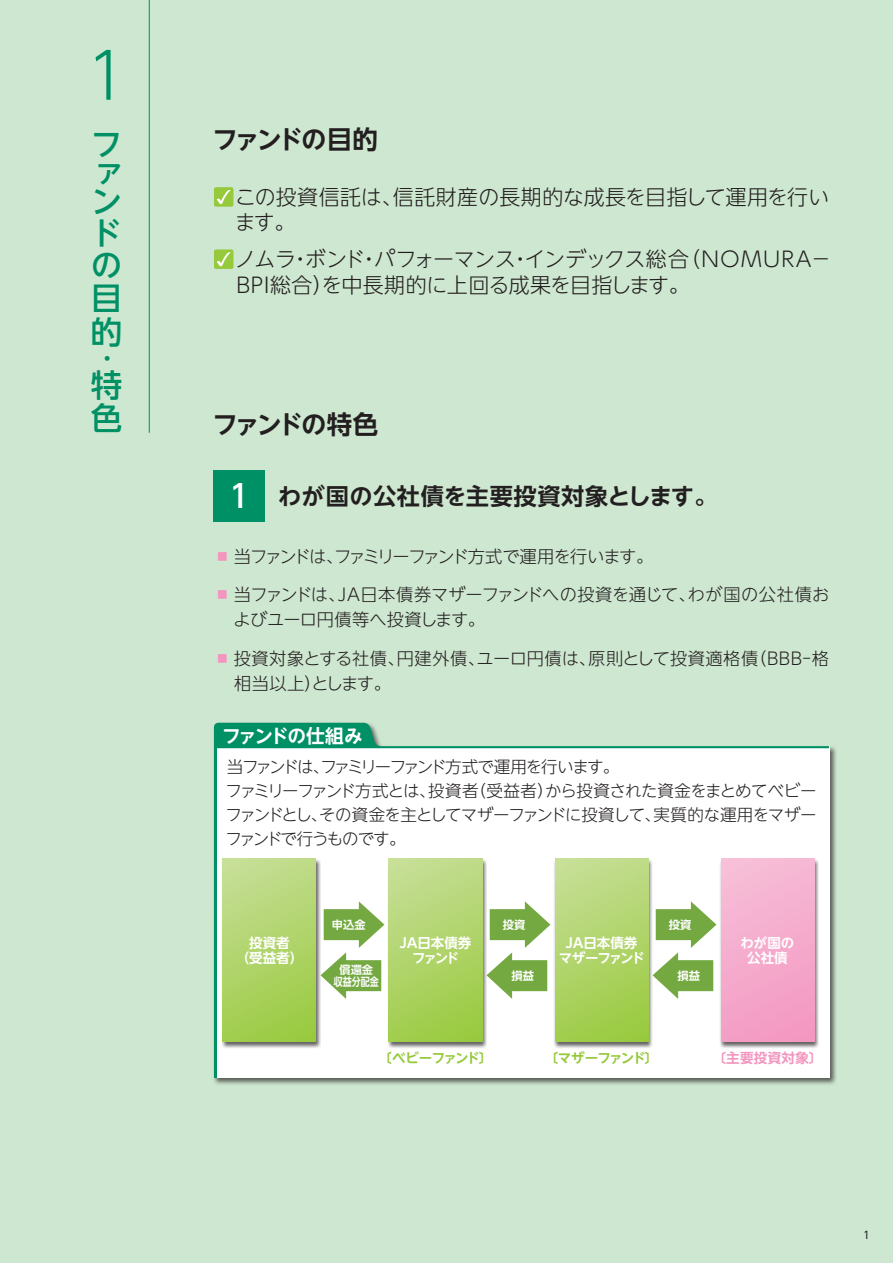
<style>
.page{position:relative;width:893px;height:1263px;background:#cee7d0}
.page>*{position:absolute;margin:0;border:0;box-sizing:border-box;transform-origin:0 0}
.t1{font:300 63.75px "UD Shin Go NT Pro";color:#009065}
.t2{font:500 31.5px/32.7px "UD Shin Go NT Pro";color:#009065;text-align:justify}
.t3{font:700 25.5px "UD Shin Go NT Pro De";letter-spacing:-.115em;color:#231f20}
.t4{font:700 23.25px "UD Shin Go NT Pro De";letter-spacing:.015em;color:#231f20}
.t5{font:300 21px/25.5px "UD Shin Go NT Pro";letter-spacing:-.01em;color:#231f20}
.t6{font:700 18.75px "UD Shin Go NT Pro De";letter-spacing:-.085em;color:#fff}
.t7{font:300 17.25px/25.5px "UD Shin Go NT Pro";letter-spacing:-.005em;color:#231f20}
.t8{font:300 17.25px/25.5px "UD Shin Go NT Pro";letter-spacing:.02em;color:#231f20}
.t9{font:300 17.25px "UD Shin Go NT Pro";letter-spacing:-.09em;color:#231f20}
.t10{font:300 16.5px/24px "UD Shin Go NT Pro";letter-spacing:-.065em;color:#231f20}
.t11{font:700 13.5px "UD Shin Go NT Pro De";letter-spacing:-.095em;color:#97c93c}
.t12{font:700 13.5px/15px "UD Shin Go NT Pro De";letter-spacing:-.01em;color:#fff;text-align:center}
.t13{font:700 13.5px/15px "UD Shin Go NT Pro De";letter-spacing:-.08em;color:#fff}
.t14{font:700 13.5px/15px "UD Shin Go NT Pro De";letter-spacing:-.135em;color:#fff;text-align:center}
.t15{font:700 13.5px "UD Shin Go NT Pro De";letter-spacing:.025em;color:#f395bf}
.t16{font:700 11.25px/12.8px "UD Shin Go NT Pro De";color:#fff;text-align:center}
.t17{font:10.5px "UD Shin Go NT Pro";color:#231f20}
.s1{font-family:"UD Shin Go NT Pro";font-weight:500;font-size:31.5px;color:#fff}
.s2{color:#f395bf}
</style>
<div class="page">
<hr style="left:149px;top:0;width:1px;height:433px;background:#009065">
<div style="left:214px;top:187px;width:19px;height:20px;background:#97c93c;border-radius:2px"></div>
<svg style="left:217px;top:190px;width:14px;height:14px"></svg>
<div style="left:214px;top:249px;width:19px;height:20px;background:#97c93c;border-radius:2px"></div>
<svg style="left:217px;top:252px;width:14px;height:14px"></svg>
<div style="left:214px;top:471px;width:51px;height:51px;background:#009065"></div>
<div style="left:212px;top:721px;width:624px;height:364px;background:#231f20;opacity:.7"></div>
<div style="left:214px;top:746px;width:615px;height:332px;background:#fff"></div>
<div style="left:221px;top:858px;width:100px;height:190px;background:#231f20;opacity:.7"></div>
<div style="left:223px;top:859px;width:93px;height:183px;background:linear-gradient(to bottom,#c4dd92,#9ccb44)"></div>
<div style="left:719px;top:858px;width:100px;height:190px;background:#231f20;opacity:.7"></div>
<div style="left:721px;top:859px;width:93px;height:183px;background:linear-gradient(to bottom,#f7bcd7,#f49ac2)"></div>
<div style="left:387px;top:858px;width:100px;height:190px;background:#231f20;opacity:.7"></div>
<div style="left:389px;top:859px;width:93px;height:183px;background:linear-gradient(to bottom,#c4dd92,#9ccb44)"></div>
<div style="left:553px;top:858px;width:100px;height:190px;background:#231f20;opacity:.7"></div>
<div style="left:555px;top:859px;width:93px;height:183px;background:linear-gradient(to bottom,#c4dd92,#9ccb44)"></div>
<svg style="left:320px;top:901px;width:64px;height:98px"></svg>
<svg style="left:486px;top:901px;width:64px;height:98px"></svg>
<svg style="left:652px;top:901px;width:64px;height:98px"></svg>
<svg style="left:214px;top:723px;width:615px;height:25px"></svg>
<hr style="left:214px;top:746px;width:2px;height:332px;background:#009065">
<h1 class="t1" style="left:75px;top:24px;width:37px">１</h1>
<h2 class="t2" style="left:91px;top:129px;width:31px;line-height:28.7px">ファン</h2>
<h2 class="t2" style="left:91px;top:216px;width:31px">ドの目的</h2>
<h2 class="t2" style="left:124px;top:354px;width:10px;rotate:90deg">·</h2>
<h2 class="t2" style="left:91px;top:367px;width:32px;line-height:33.9px">特色</h2>
<h3 class="t3" style="left:213px;top:119px;width:167px">ファンドの目的</h3>
<p class="t5" style="left:235px;top:183px;width:596px">この投資信託は、信託財産の長期的な成長を目指して運用を行います。</p>
<p class="t5" style="left:235px;top:246px;width:598px">ノムラ・ボンド・パフォーマンス・インデックス総合（NOMURA－<br>BPI総合）を中長期的に上回る成果を目指します。</p>
<h3 class="t3" style="left:213px;top:403px;width:167px">ファンドの特色</h3>
<h3 class="t4" style="left:229px;top:478px;width:490px"><span class="s1">1</span> わが国の公社債を主要投資対象とします。</h3>
<p class="t9" style="left:214px;top:542px;width:441px"><span class="s2">▪</span> 当ファンドは、ファミリーファンド方式で運用を行います。</p>
<p class="t7" style="left:233px;top:581px;width:597px;text-indent:-20px"><span class="s2">▪</span>当ファンドは、JA日本債券マザーファンドへの投資を通じて、わが国の公社債およびユーロ円債等へ投資します。</p>
<p class="t8" style="left:234px;top:645px;width:596px;text-indent:-20px"><span class="s2">▪</span>投資対象とする社債、円建外債、ユーロ円債は、原則として投資適格債（BBB-格相当以上）とします。</p>
<p class="t6" style="left:222px;top:720px;width:142px">ファンドの仕組み</p>
<p class="t10" style="left:226px;top:754px;width:593px">当ファンドは、ファミリーファンド方式で運用を行います。<br>ファミリーファンド方式とは、投資者（受益者）から投資された資金をまとめてベビーファンドとし、その資金を主としてマザーファンドに投資して、実質的な運用をマザーファンドで行うものです。</p>
<p class="t16" style="left:503px;top:918px;width:24px">投資</p>
<p class="t16" style="left:669px;top:918px;width:24px">投資</p>
<p class="t16" style="left:332px;top:918px;width:35px">申込金</p>
<p class="t16" style="left:334px;top:962px;width:46px">償還金収益分配金</p>
<p class="t12" style="left:236px;top:935px;width:69px">投資者<br>（受益者）</p>
<p class="t12" style="left:741px;top:935px;width:55px">わが国の公社債</p>
<p class="t14" style="left:397px;top:935px;width:76px">ＪＡ日本債券ファンド</p>
<p class="t13" style="left:559px;top:935px;width:87px">ＪＡ日本債券マザーファンド</p>
<p class="t16" style="left:511px;top:969px;width:24px">損益</p>
<p class="t16" style="left:677px;top:969px;width:24px">損益</p>
<p class="t11" style="left:378px;top:1046px;width:116px">〔ベビーファンド〕</p>
<p class="t11" style="left:544px;top:1046px;width:115px">〔マザーファンド〕</p>
<p class="t15" style="left:712px;top:1046px;width:112px">〔主要投資対象〕</p>
<p class="t17" style="left:863px;top:1226px;width:8px">1</p>
</div>
